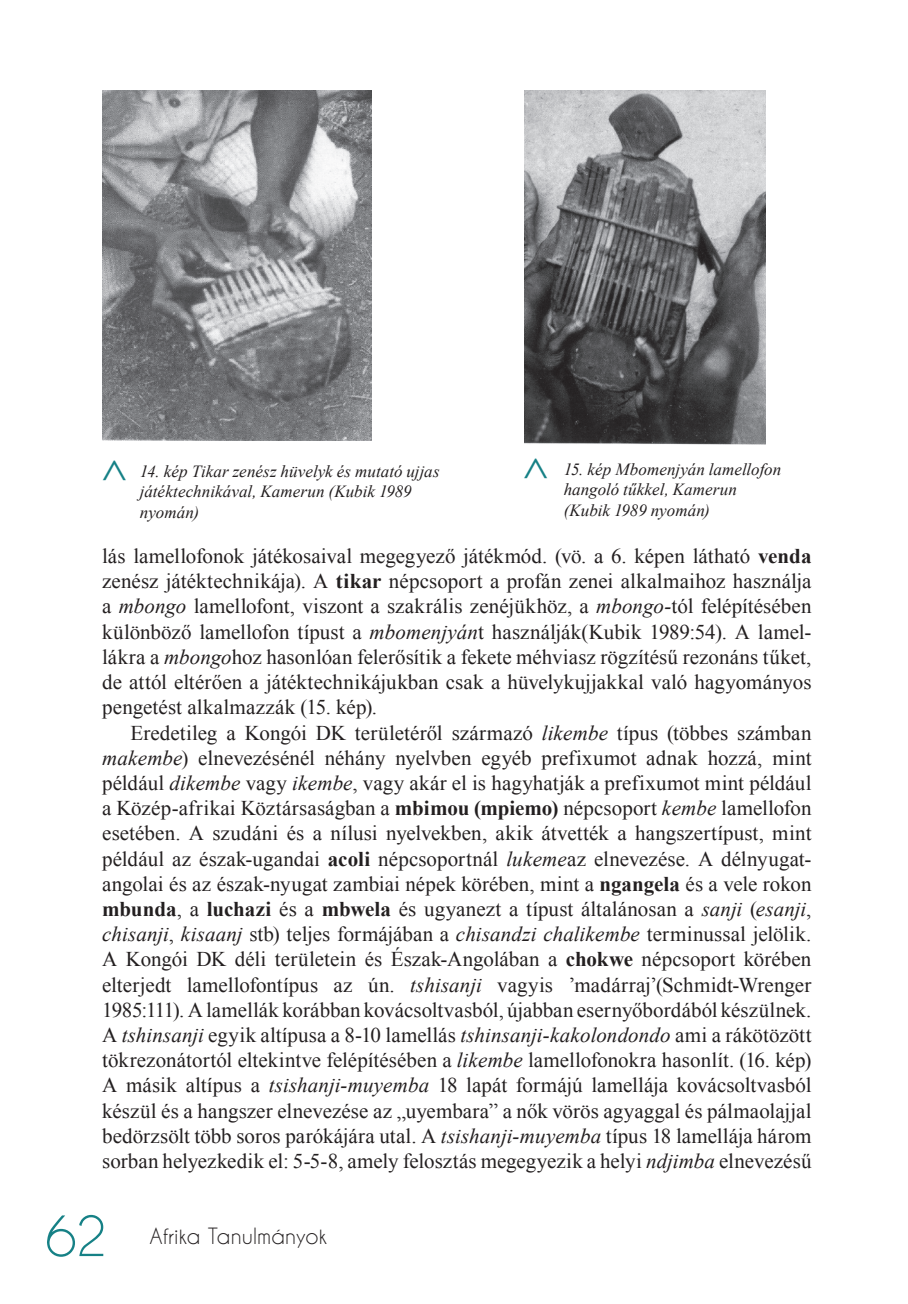
<style>
.page{position:relative;width:908px;height:1304px;background:#fff}
.page>*{position:absolute;margin:0;border:0;box-sizing:border-box;transform-origin:0 0}
.t1{font:52px "Caviar Dreams";color:#168186}
.t2{font:44px "Chantelli Antiqua";color:#168186}
.t3{font:21px/25.2px "Times New Roman";letter-spacing:.005em;color:#231f20;text-align:justify}
.t4{font:21px "Caviar Dreams";color:#231f20}
.t5{font:italic 17px/20.4px "Times New Roman";color:#231f20}
.s1{font-weight:700}
.s2{font-style:italic}
</style>
<div class="page">
<img style="left:102px;top:91px;width:269px;height:349px">
<img style="left:524px;top:91px;width:241px;height:353px">
<h2 class="t2" style="left:566px;top:457px;width:25px;rotate:90deg">&lt;</h2>
<h2 class="t2" style="left:145px;top:459px;width:25px;rotate:90deg">&lt;</h2>
<p class="t5" style="left:563px;top:459px;width:219px">15. kép Mbomenjyán lamellofon hangoló tűkkel, Kamerun (Kubik 1989 nyomán)</p>
<p class="t5" style="left:140px;top:461px;width:301px">14. kép Tikar zenész hüvelyk és mutató ujjas játéktechnikával, Kamerun (Kubik 1989 nyomán)</p>
<p class="t3" style="left:102px;top:543px;width:710px">lás lamellofonok játékosaival megegyező játékmód. (vö. a 6. képen látható <span class="s1">venda </span>zenész játéktechnikája). A <span class="s1">tikar</span> népcsoport a profán zenei alkalmaihoz használja a <span class="s2">mbongo</span> lamellofont, viszont a szakrális zenéjükhöz, a <span class="s2">mbongo-</span>tól felépítésében különböző lamellofon típust a <span class="s2">mbomenjyán</span>t használják(Kubik 1989:54). A lamel&shy;lákra a <span class="s2">mbongo</span>hoz hasonlóan felerősítik a fekete méhviasz rögzítésű rezonáns tűket, de attól eltérően a játéktechnikájukban csak a hüvelykujjakkal való hagyományos pengetést alkalmazzák (15. kép).</p>
<p class="t3" style="left:102px;top:720px;width:710px;text-indent:28px">Eredetileg a Kongói DK területéről származó <span class="s2">likembe</span> típus (többes számban <span class="s2">makembe</span>) elnevezésénél néhány nyelvben egyéb prefixumot adnak hozzá, mint például <span class="s2">dikembe</span> vagy <span class="s2">ikembe</span>, vagy akár el is hagyhatják a prefixumot mint például a Közép-afrikai Köztársaságban a <span class="s1">mbimou (mpiemo)</span> népcsoport <span class="s2">kembe</span> lamellofon esetében. A szudáni és a nílusi nyelvekben, akik átvették a hangszertípust, mint például az észak-ugandai <span class="s1">acoli</span> népcsoportnál <span class="s2">lukeme</span>az elnevezése. A délnyugat&shy;angolai és az észak-nyugat zambiai népek körében, mint a <span class="s1">ngangela</span> és a vele rokon <span class="s1">mbunda</span>, a <span class="s1">luchazi</span> és a <span class="s1">mbwela</span> és ugyanezt a típust általánosan a <span class="s2">sanji</span> (<span class="s2">esanji</span>, <span class="s2">chisanji</span>, <span class="s2">kisaanj</span> stb) teljes formájában a <span class="s2">chisandzi chalikembe</span> terminussal jelölik.<br>A Kongói DK déli területein és Észak-Angolában a <span class="s1">chokwe</span> népcsoport körében elterjedt lamellofontípus az ún. <span class="s2">tshisanji</span> vagyis ’madárraj’(Schmidt-Wrenger 1985:111). A lamellák korábban kovácsoltvasból, újabban esernyőbordából készülnek.<br>A <span class="s2">tshinsanji</span> egyik altípusa a 8-10 lamellás <span class="s2">tshinsanji-kakolondondo</span> ami a rákötözött tökrezonátortól eltekintve felépítésében a <span class="s2">likembe</span> lamellofonokra hasonlít. (16. kép)<br>A másik altípus a <span class="s2">tsishanji-muyemba</span> 18 lapát formájú lamellája kovácsoltvasból készül és a hangszer elnevezése az „uyembara” a nők vörös agyaggal és pálmaolajjal bedörzsölt több soros parókájára utal. A <span class="s2">tsishanji-muyemba</span> típus 18 lamellája három sorban helyezkedik el: 5-5-8, amely felosztás megegyezik a helyi <span class="s2">ndjimba</span> elnevezésű</p>
<h1 class="t1" style="left:45px;top:1205px;width:63px">62</h1>
<p class="t4" style="left:149px;top:1224px;width:179px">Afrika Tanulmányok</p>
</div>
